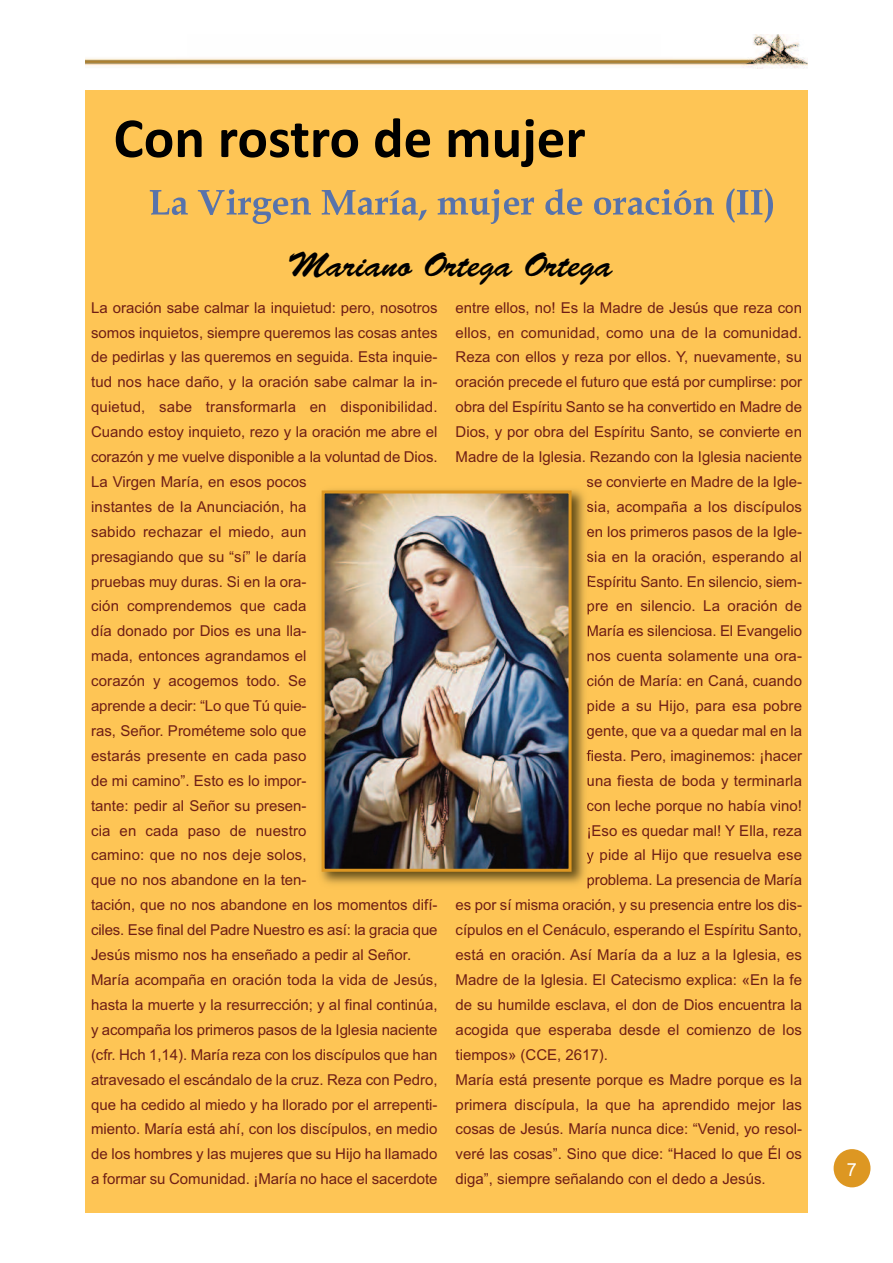
<style>
.page{position:relative;width:893px;height:1263px;background:#fff}
.page>*{position:absolute;margin:0;border:0;box-sizing:border-box;transform-origin:0 0}
.t1{font:700 57px "Calibri";color:#000}
.t2{font:34.5px "Brush Script Std";color:#000}
.t3{font:18px "Arial";color:#fff}
.t4{font:15px/24.9px "Arial";color:#6f1e15}
</style>
<div class="page">
<img style="left:85px;top:34px;width:723px;height:34px">
<div style="left:834px;top:1149px;width:36px;height:38px;background:#dd9722;border-radius:50%"></div>
<div style="left:85px;top:90px;width:723px;height:1123px;background:#fec555"></div>
<svg style="left:150px;top:189px;width:122px;height:35px"></svg>
<img style="left:320px;top:487px;width:271px;height:402px">
<svg style="left:587px;top:483px;width:4px;height:4px"></svg>
<svg style="left:587px;top:503px;width:4px;height:10px"></svg>
<svg style="left:587px;top:528px;width:4px;height:10px"></svg>
<svg style="left:587px;top:552px;width:4px;height:10px"></svg>
<svg style="left:588px;top:576px;width:3px;height:12px"></svg>
<svg style="left:588px;top:602px;width:3px;height:12px"></svg>
<svg style="left:588px;top:625px;width:3px;height:11px"></svg>
<svg style="left:588px;top:652px;width:3px;height:9px"></svg>
<svg style="left:587px;top:677px;width:4px;height:9px"></svg>
<svg style="left:588px;top:702px;width:3px;height:12px"></svg>
<svg style="left:587px;top:727px;width:4px;height:12px"></svg>
<svg style="left:587px;top:750px;width:4px;height:11px"></svg>
<svg style="left:587px;top:777px;width:4px;height:9px"></svg>
<svg style="left:587px;top:801px;width:4px;height:11px"></svg>
<svg style="left:588px;top:826px;width:3px;height:12px"></svg>
<svg style="left:587px;top:851px;width:4px;height:13px"></svg>
<svg style="left:588px;top:876px;width:3px;height:12px"></svg>
<img style="left:326px;top:494px;width:242px;height:374px">
<div style="left:322px;top:490px;width:250px;height:382px;border:3px solid #dd9722"></div>
<h1 class="t1" style="left:114px;top:104px;width:474px">Con rostro de mujer</h1>
<h2 class="t2" style="left:288px;top:252px;width:326px">Mariano Ortega Ortega</h2>
<p class="t4" style="left:91px;top:295px;width:348px">La oración sabe calmar la inquietud: pero, nosotros somos inquietos, siempre queremos las cosas antes de pedirlas y las queremos en seguida. Esta inquie&shy;tud nos hace daño, y la oración sabe calmar la in&shy;quietud, sabe transformarla en disponibilidad.<br>Cuando estoy inquieto, rezo y la oración me abre el corazón y me vuelve disponible a la voluntad de Dios.<br>La Virgen María, en esos pocos<br>instantes de la Anunciación, ha<br>sabido rechazar el miedo, aun<br>presagiando que su “sí” le daría<br>pruebas muy duras. Si en la ora-<br>ción comprendemos que cada<br>día donado por Dios es una lla-<br>mada, entonces agrandamos el<br>corazón y acogemos todo. Se<br>aprende a decir: “Lo que Tú quie-<br>ras, Señor. Prométeme solo que<br>estarás presente en cada paso<br>de mi camino”. Esto es lo impor-<br>tante: pedir al Señor su presen-<br>cia en cada paso de nuestro<br>camino: que no nos deje solos,<br>que no nos abandone en la ten-<br>tación, que no nos abandone en los momentos difí&shy;ciles. Ese final del Padre Nuestro es así: la gracia que Jesús mismo nos ha enseñado a pedir al Señor.<br>María acompaña en oración toda la vida de Jesús, hasta la muerte y la resurrección; y al final continúa, y acompaña los primeros pasos de la Iglesia naciente (cfr. Hch 1,14). María reza con los discípulos que han atravesado el escándalo de la cruz. Reza con Pedro, que ha cedido al miedo y ha llorado por el arrepenti&shy;miento. María está ahí, con los discípulos, en medio de los hombres y las mujeres que su Hijo ha llamado a formar su Comunidad. ¡María no hace el sacerdote</p>
<p class="t4" style="left:455px;top:295px;width:348px">entre ellos, no! Es la Madre de Jesús que reza con</p>
<p class="t4" style="left:455px;top:320px;width:348px">ellos, en comunidad, como una de la comunidad.</p>
<p class="t4" style="left:455px;top:345px;width:348px">Reza con ellos y reza por ellos. Y, nuevamente, su</p>
<p class="t4" style="left:455px;top:370px;width:348px">oración precede el futuro que está por cumplirse: por</p>
<p class="t4" style="left:455px;top:395px;width:348px">obra del Espíritu Santo se ha convertido en Madre de</p>
<p class="t4" style="left:455px;top:419px;width:348px">Dios, y por obra del Espíritu Santo, se convierte en</p>
<p class="t4" style="left:455px;top:444px;width:348px">Madre de la Iglesia. Rezando con la Iglesia naciente</p>
<p class="t4" style="left:586px;top:469px;width:217px">se convierte en Madre de la Igle-</p>
<p class="t4" style="left:586px;top:494px;width:217px">sia, acompaña a los discípulos</p>
<p class="t4" style="left:586px;top:519px;width:217px">en los primeros pasos de la Igle-</p>
<p class="t4" style="left:586px;top:544px;width:217px">sia en la oración, esperando al</p>
<p class="t4" style="left:586px;top:569px;width:217px">Espíritu Santo. En silencio, siem-</p>
<p class="t4" style="left:586px;top:594px;width:217px">pre en silencio. La oración de</p>
<p class="t4" style="left:586px;top:619px;width:217px">María es silenciosa. El Evangelio</p>
<p class="t4" style="left:586px;top:644px;width:217px">nos cuenta solamente una ora-</p>
<p class="t4" style="left:586px;top:668px;width:217px">ción de María: en Caná, cuando</p>
<p class="t4" style="left:586px;top:693px;width:217px">pide a su Hijo, para esa pobre</p>
<p class="t4" style="left:586px;top:718px;width:217px">gente, que va a quedar mal en la</p>
<p class="t4" style="left:586px;top:743px;width:217px">fiesta. Pero, imaginemos: ¡hacer</p>
<p class="t4" style="left:586px;top:768px;width:217px">una fiesta de boda y terminarla</p>
<p class="t4" style="left:586px;top:793px;width:217px">con leche porque no había vino!</p>
<p class="t4" style="left:586px;top:818px;width:217px">¡Eso es quedar mal! Y Ella, reza</p>
<p class="t4" style="left:586px;top:843px;width:217px">y pide al Hijo que resuelva ese</p>
<p class="t4" style="left:586px;top:868px;width:217px">problema. La presencia de María</p>
<p class="t4" style="left:455px;top:893px;width:348px">es por sí misma oración, y su presencia entre los dis-</p>
<p class="t4" style="left:455px;top:917px;width:348px">cípulos en el Cenáculo, esperando el Espíritu Santo,</p>
<p class="t4" style="left:455px;top:942px;width:348px">está en oración. Así María da a luz a la Iglesia, es</p>
<p class="t4" style="left:455px;top:967px;width:348px">Madre de la Iglesia. El Catecismo explica: «En la fe</p>
<p class="t4" style="left:455px;top:992px;width:348px">de su humilde esclava, el don de Dios encuentra la</p>
<p class="t4" style="left:455px;top:1017px;width:348px">acogida que esperaba desde el comienzo de los</p>
<p class="t4" style="left:455px;top:1042px;width:154px">tiempos» (CCE, 2617).</p>
<p class="t4" style="left:455px;top:1067px;width:348px">María está presente porque es Madre porque es la</p>
<p class="t4" style="left:455px;top:1092px;width:348px">primera discípula, la que ha aprendido mejor las</p>
<p class="t4" style="left:455px;top:1117px;width:348px">cosas de Jesús. María nunca dice: “Venid, yo resol-</p>
<p class="t4" style="left:455px;top:1142px;width:348px">veré las cosas”. Sino que dice: “Haced lo que Él os</p>
<p class="t4" style="left:455px;top:1166px;width:312px">diga”, siempre señalando con el dedo a Jesús.</p>
<p class="t3" style="left:847px;top:1159px;width:12px">7</p>
</div>
